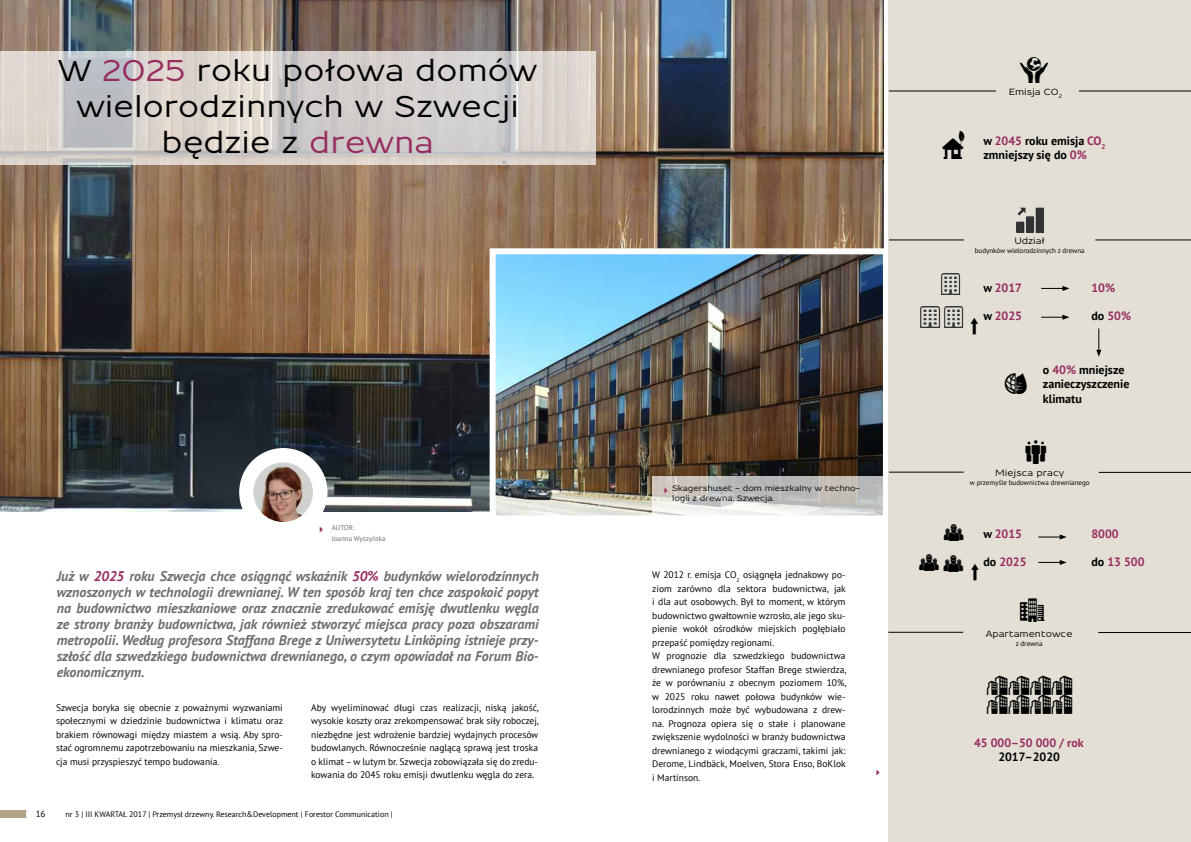
<style>
.page{position:relative;width:1191px;height:842px;background:#fff}
.page>*{position:absolute;margin:0;border:0;box-sizing:border-box;transform-origin:0 0}
.t1{font:40px "Ecology";color:#000}
.t2{font:37px "Ecology";color:#000}
.t3{font:34px "Business";color:#000}
.t4{font:700 30px/36px "Resamitz";color:#000;text-align:center}
.t5{font:30px "Ecology";color:#000}
.t6{font:24px "Industrial Worker";color:#000}
.t7{font:italic 700 14px/16px "PT Sans";color:#6d6e71;text-align:justify}
.t8{font:700 12px/14.4px "PT Sans";color:#000}
.t9{font:700 12px "PT Sans";color:#982c5f}
.t10{font:9.5px/13.5px "PT Sans";color:#000;text-align:justify}
.t11{font:700 9px "Resamitz";color:#000}
.t12{font:9px "PT Sans";color:#000}
.t13{font:8px "PT Sans";color:#000}
.t14{font:700 8px/9.6px "Resamitz";letter-spacing:-.01em;color:#000}
.t15{font:7px "PT Sans";color:#000}
.t16{font:7px/11px "PT Sans";color:#6d6e71}
.s1{color:#982c5f}
.s2{color:#000}
</style>
<div class="page">
<div style="left:0;top:811px;width:56px;height:7px;background:#b1a288"></div>
<div style="left:26px;top:799px;width:32px;height:30px;background:#fff;border-radius:50%"></div>
<img style="left:0;top:0;width:883px;height:511px">
<svg style="left:0;top:51px;width:595px;height:113px;fill:#d7d1cd"></svg>
<img style="left:496px;top:255px;width:386px;height:259px">
<div style="left:489px;top:248px;width:400px;height:273px;border:6px solid #fff"></div>
<div style="left:239px;top:448px;width:88px;height:88px;background:#fff;border-radius:50%"></div>
<img style="left:253px;top:462px;width:60px;height:60px;border-radius:30px">
<svg style="left:652px;top:476px;width:234px;height:45px"></svg>
<div style="left:889px;top:0;width:302px;height:842px;background:#e3dfd5"></div>
<hr style="left:889px;top:91px;width:107px;height:1px;background:#000">
<img style="left:1016px;top:207px;width:27px;height:25px">
<hr style="left:1079px;top:91px;width:112px;height:1px;background:#000">
<hr style="left:889px;top:240px;width:74px;height:1px;background:#000">
<hr style="left:1095px;top:240px;width:96px;height:1px;background:#000">
<svg style="left:1041px;top:286px;width:28px;height:5px"></svg>
<svg style="left:1041px;top:315px;width:28px;height:5px"></svg>
<svg style="left:1096px;top:328px;width:5px;height:29px"></svg>
<hr style="left:889px;top:472px;width:74px;height:1px;background:#000">
<hr style="left:1098px;top:472px;width:93px;height:1px;background:#000">
<img style="left:941px;top:274px;width:19px;height:20px">
<svg style="left:1038px;top:560px;width:28px;height:5px"></svg>
<svg style="left:1038px;top:534px;width:28px;height:6px"></svg>
<hr style="left:888px;top:632px;width:75px;height:1px;background:#000">
<hr style="left:1098px;top:632px;width:93px;height:1px;background:#000">
<img style="left:920px;top:307px;width:20px;height:21px">
<img style="left:944px;top:307px;width:19px;height:21px">
<svg style="left:664px;top:487px;width:3px;height:6px"></svg>
<h3 class="t4" style="left:58px;top:52px;width:480px">W <span class="s1">2025</span> roku połowa domów wielorodzinnych w Szwecji będzie z <span class="s1">drewna</span></h3>
<p class="t16" style="left:332px;top:521px;width:55px">AUTOR:<br>Joanna Wyszyńska</p>
<p class="t7" style="left:57px;top:568px;width:483px">Już w <span class="s1">2025</span> roku Szwecja chce osiągnąć wskaźnik <span class="s1">50%</span> budynków wielorodzinnych wznoszonych w technologii drewnianej. W ten sposób kraj ten chce zaspokoić popyt na budownictwo mieszkaniowe oraz znacznie zredukować emisję dwutlenku węgla ze strony branży budownictwa, jak również stworzyć miejsca pracy poza obszarami metropolii. Według profesora Staffana Brege z Uniwersytetu Linköping istnieje przy&shy;szłość dla szwedzkiego budownictwa drewnianego, o czym opowiadał na Forum Bio&shy;ekonomicznym.</p>
<p class="t10" style="left:56px;top:700px;width:229px">Szwecja boryka się obecnie z poważnymi wyzwaniami społecznymi w dziedzinie budownictwa i klimatu oraz brakiem równowagi między miastem a wsią. Aby spro&shy;stać ogromnemu zapotrzebowaniu na mieszkania, Szwe&shy;cja musi przyspieszyć tempo budowania.</p>
<p class="t10" style="left:311px;top:700px;width:229px">Aby wyeliminować długi czas realizacji, niską jakość, wysokie koszty oraz zrekompensować brak siły roboczej, niezbędne jest wdrożenie bardziej wydajnych procesów budowlanych. Równocześnie naglącą sprawą jest troska o klimat – w lutym br. Szwecja zobowiązała się do zredu&shy;kowania do 2045 roku emisji dwutlenku węgla do zera.</p>
<p class="t12" style="left:36px;top:808px;width:11px">16</p>
<p class="t13" style="left:66px;top:809px;width:329px">nr 3 | III KWARTAŁ 2017 | Przemysł drzewny. Research&amp;Development | Forestor Communication |</p>
<p class="t14" style="left:672px;top:483px;width:189px">Skagershuset – dom mieszkalny w techno&shy;logii z drewna, Szwecja.</p>
<p class="t10" style="left:652px;top:568px;width:196px;text-align:left">W 2012 r. emisja CO<sub>2</sub> osiągnęła jednakowy po&shy;ziom zarówno dla sektora budownictwa, jak i dla aut osobowych. Był to moment, w którym budownictwo gwałtownie wzrosło, ale jego sku&shy;pienie wokół ośrodków miejskich pogłębiało przepaść pomiędzy regionami.<br>W prognozie dla szwedzkiego budownictwa drewnianego profesor Staffan Brege stwierdza, że w porównaniu z obecnym poziomem 10%, w 2025 roku nawet połowa budynków wie&shy;lorodzinnych może być wybudowana z drew&shy;na. Prognoza opiera się o stałe i planowane zwiększenie wydolności w branży budownictwa drewnianego z wiodącymi graczami, takimi jak:<br>Derome, Lindbäck, Moelven, Stora Enso, BoKlok i Martinson.</p>
<h2 class="t2" style="left:1019px;top:49px;width:32px">Y</h2>
<h1 class="t1" style="left:942px;top:122px;width:25px">D</h1>
<p class="t11" style="left:1008px;top:86px;width:55px">Emisja CO<sub>2</sub></p>
<p class="t8" style="left:983px;top:133px;width:124px">w <span class="s1">2045</span> roku emisja <span class="s1">CO</span><sub>2 </sub>zmniejszy się do <span class="s1">0%</span></p>
<p class="t11" style="left:1014px;top:236px;width:32px">Udział</p>
<p class="t15" style="left:974px;top:246px;width:111px">budynków wielorodzinnych z drewna</p>
<p class="t9" style="left:983px;top:279px;width:40px"><span class="s2">w</span> 2017</p>
<p class="t9" style="left:1091px;top:279px;width:25px">10%</p>
<p class="t9" style="left:983px;top:308px;width:40px"><span class="s2">w</span> 2025</p>
<p class="t9" style="left:1091px;top:308px;width:41px"><span class="s2">do</span> 50%</p>
<h3 class="t5" style="left:1004px;top:366px;width:25px">:</h3>
<p class="t8" style="left:1043px;top:362px;width:88px">o <span class="s1">40%</span> mniejsze zanieczyszczenie</p>
<p class="t8" style="left:1043px;top:391px;width:40px">klimatu</p>
<h3 class="t3" style="left:1024px;top:436px;width:24px">E</h3>
<p class="t11" style="left:995px;top:468px;width:71px">Miejsca pracy</p>
<p class="t15" style="left:970px;top:478px;width:121px">w przemyśle budownictwa drewnianego</p>
<h3 class="t6" style="left:943px;top:518px;width:22px">W</h3>
<h3 class="t6" style="left:918px;top:549px;width:46px">WW</h3>
<p class="t9" style="left:983px;top:525px;width:40px"><span class="s2">w</span> 2015</p>
<p class="t9" style="left:1091px;top:525px;width:29px">8000</p>
<p class="t9" style="left:983px;top:554px;width:45px"><span class="s2">do</span> 2025</p>
<p class="t9" style="left:1091px;top:554px;width:55px"><span class="s2">do</span> 13 500</p>
<p class="t11" style="left:985px;top:628px;width:88px">Apartamentowce</p>
<p class="t15" style="left:1015px;top:638px;width:28px">z drewna</p>
<p class="t9" style="left:974px;top:735px;width:111px">45 000–50 000 / rok</p>
<p class="t8" style="left:998px;top:749px;width:63px">2017–2020</p>
</div>
